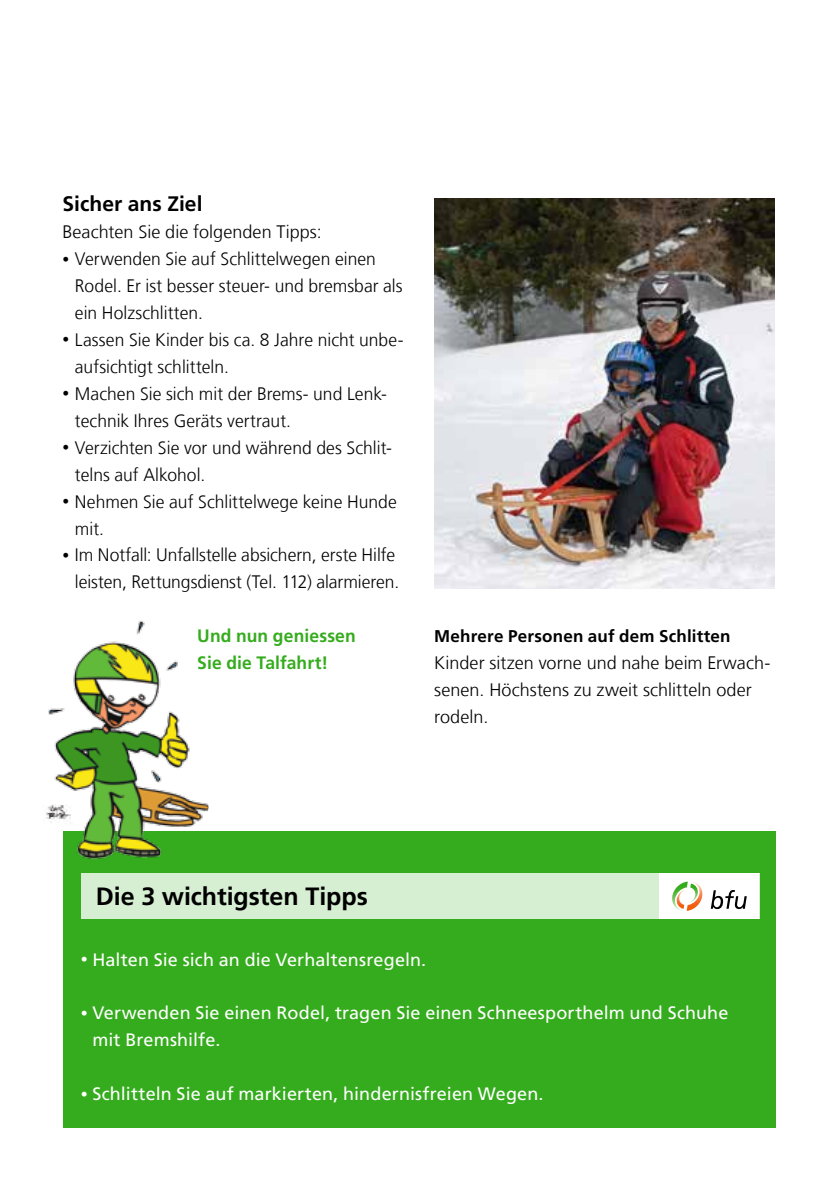
<style>
.page{position:relative;width:840px;height:1191px;background:#fff}
.page>*{position:absolute;margin:0;border:0;box-sizing:border-box;transform-origin:0 0}
.t1{font:700 25px "Frutiger LT Com";color:#000}
.t2{font:700 21px "Frutiger LT Com";letter-spacing:.005em;color:#000}
.t3{font:300 18px/27px "Frutiger LT Com";color:#000}
.t4{font:18px/27px "Frutiger LT Com";letter-spacing:.005em;color:#fff}
.t5{font:700 18px/27px "Frutiger LT Com";letter-spacing:.01em;color:#35ac1d}
.t6{font:700 17px "Frutiger LT Com";letter-spacing:.01em;color:#000}
.s1{font-size:14px}
</style>
<div class="page">
<img style="left:434px;top:198px;width:340px;height:390px">
<div style="left:64px;top:831px;width:711px;height:296px;background:#35ac1d"></div>
<div style="left:81px;top:873px;width:677px;height:45px;background:#d6eed1"></div>
<div style="left:659px;top:873px;width:99px;height:45px;background:#fff"></div>
<svg style="left:710px;top:890px;width:36px;height:19px"></svg>
<svg style="left:672px;top:881px;width:31px;height:30px"></svg>
<img style="left:48px;top:620px;width:160px;height:250px">
<img style="left:46px;top:804px;width:26px;height:19px">
<p class="t2" style="left:62px;top:192px;width:141px">Sicher ans Ziel</p>
<p class="t3" style="left:62px;top:219px;width:261px">Beachten Sie die folgenden Tipps:</p>
<p class="t3" style="left:75px;top:245px;width:329px;text-indent:-12px"><span class="s1">•</span> Verwenden Sie auf Schlittelwegen einen<br>Rodel. Er ist besser steuer- und bremsbar als ein Holzschlitten.</p>
<p class="t3" style="left:75px;top:326px;width:330px;text-indent:-12px"><span class="s1">•</span> Lassen Sie Kinder bis ca. 8 Jahre nicht unbe&shy;aufsichtigt schlitteln.</p>
<p class="t3" style="left:75px;top:380px;width:313px;text-indent:-12px"><span class="s1">•</span> Machen Sie sich mit der Brems- und Lenk&shy;technik Ihres Geräts vertraut.</p>
<p class="t3" style="left:75px;top:434px;width:318px;text-indent:-12px"><span class="s1">•</span> Verzichten Sie vor und während des Schlit&shy;telns auf Alkohol.</p>
<p class="t3" style="left:75px;top:488px;width:323px;text-indent:-12px"><span class="s1">•</span> Nehmen Sie auf Schlittelwege keine Hunde mit.</p>
<p class="t3" style="left:62px;top:542px;width:338px;text-align:right"><span class="s1">•</span> Im Notfall: Unfallstelle absichern, erste Hilfe leisten, Rettungsdienst (Tel. 112) alarmieren.</p>
<p class="t5" style="left:197px;top:622px;width:160px">Und nun geniessen<br>Sie die Talfahrt!</p>
<p class="t6" style="left:434px;top:626px;width:298px">Mehrere Personen auf dem Schlitten</p>
<p class="t3" style="left:434px;top:649px;width:337px">Kinder sitzen vorne und nahe beim Erwach&shy;senen. Höchstens zu zweit schlitteln oder rodeln.</p>
<h1 class="t1" style="left:96px;top:881px;width:273px">Die 3 wichtigsten Tipps</h1>
<p class="t4" style="left:81px;top:946px;width:347px"><span class="s1">•</span> Halten Sie sich an die Verhaltensregeln.</p>
<p class="t4" style="left:92px;top:999px;width:637px;text-indent:-12px"><span class="s1">•</span> Verwenden Sie einen Rodel, tragen Sie einen Schneesporthelm und Schuhe mit Bremshilfe.</p>
<p class="t4" style="left:81px;top:1080px;width:464px"><span class="s1">•</span> Schlitteln Sie auf markierten, hindernisfreien Wegen.</p>
</div>
